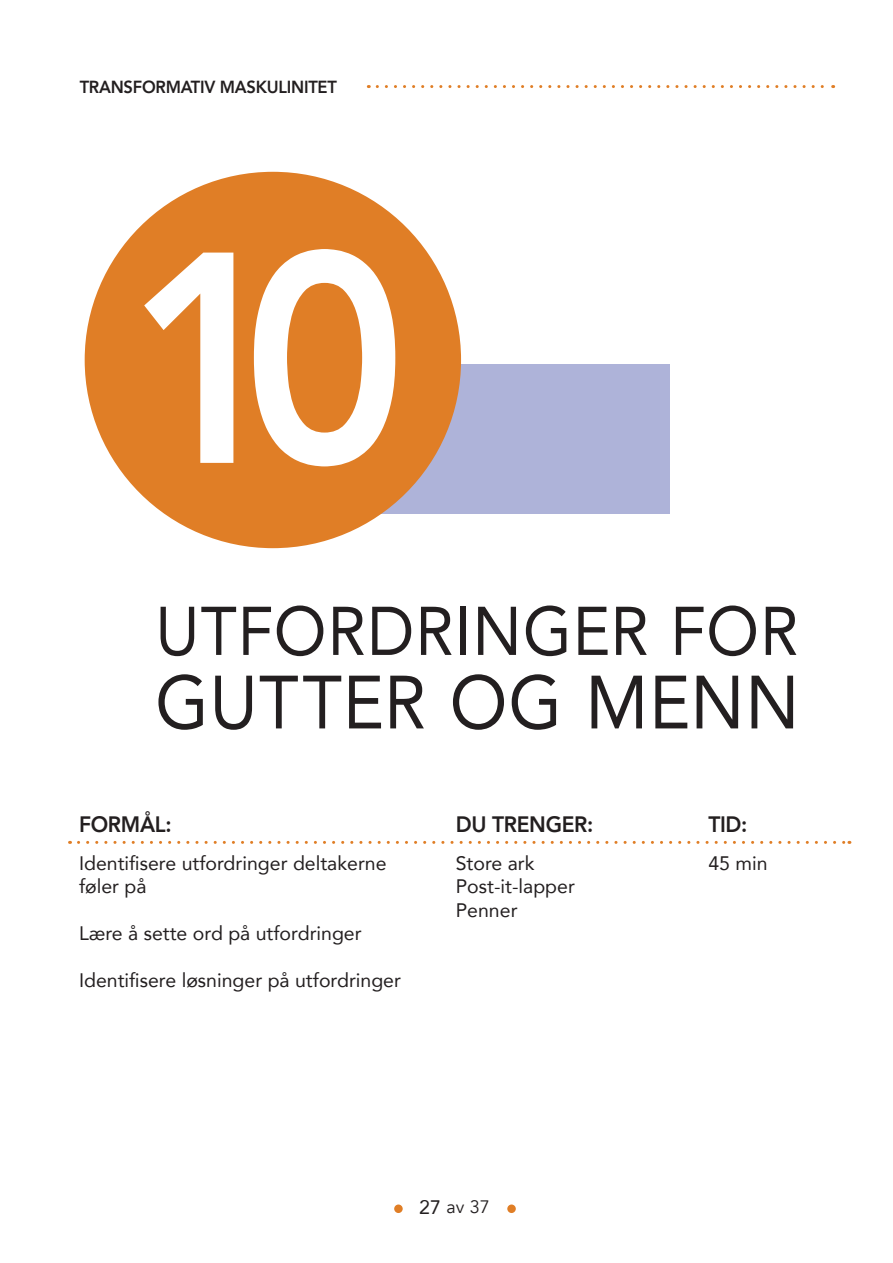
<style>
.page{position:relative;width:893px;height:1263px;background:#fff}
.page>*{position:absolute;margin:0;border:0;box-sizing:border-box;transform-origin:0 0}
.t1{font:800 297px "Avenir";color:#fff;scale:.93 1}
.t2{font:74.55px "Avenir";letter-spacing:.015em;color:#231f20;scale:.93 1}
.t3{font:68.1px "Avenir";letter-spacing:.015em;color:#231f20;scale:.93 1}
.t4{font:800 22.2px "Avenir";letter-spacing:-.015em;color:#231f20;scale:.94 1}
.t5{font:19.5px/23.4px "Avenir";color:#231f20}
.t6{font:18px "Avenir";color:#231f20}
.t7{font:800 17.55px "Avenir";letter-spacing:-.015em;color:#231f20;scale:.94 1}
.s1{font-size:19.5px}
</style>
<div class="page">
<svg style="left:377px;top:85px;width:457px;height:3px"></svg>
<div style="left:394px;top:1204px;width:9px;height:9px;background:#e07e26;border-radius:50%"></div>
<div style="left:507px;top:1204px;width:9px;height:9px;background:#e07e26;border-radius:50%"></div>
<div style="left:376px;top:364px;width:293px;height:150px;background:#aeb3d9"></div>
<svg style="left:78px;top:841px;width:772px;height:3px"></svg>
<div style="left:85px;top:172px;width:376px;height:376px;background:#e07e26;border-radius:50%"></div>
<p class="t7" style="left:80px;top:73px;width:275px">TRANSFORMATIV MASKULINITET</p>
<h1 class="t1" style="left:126px;top:128px;width:303px">10</h1>
<h3 class="t3" style="left:155px;top:577px;width:693px">UTFORDRINGER FOR</h3>
<h2 class="t2" style="left:155px;top:643px;width:694px">GUTTER OG MENN</h2>
<p class="t4" style="left:79px;top:807px;width:100px">FORMÅL:</p>
<p class="t5" style="left:79px;top:851px;width:309px">Identifisere utfordringer deltakerne føler på</p>
<p class="t5" style="left:79px;top:921px;width:284px">Lære å sette ord på utfordringer</p>
<p class="t5" style="left:79px;top:968px;width:323px">Identifisere løsninger på utfordringer</p>
<p class="t4" style="left:456px;top:807px;width:148px">DU TRENGER:</p>
<p class="t5" style="left:456px;top:851px;width:121px">Store ark<br>Post-it-lapper<br>Penner</p>
<p class="t6" style="left:419px;top:1196px;width:72px"><span class="s1">27</span> av 37</p>
<p class="t4" style="left:708px;top:807px;width:43px">TID:</p>
<p class="t5" style="left:708px;top:851px;width:61px">45 min</p>
</div>
